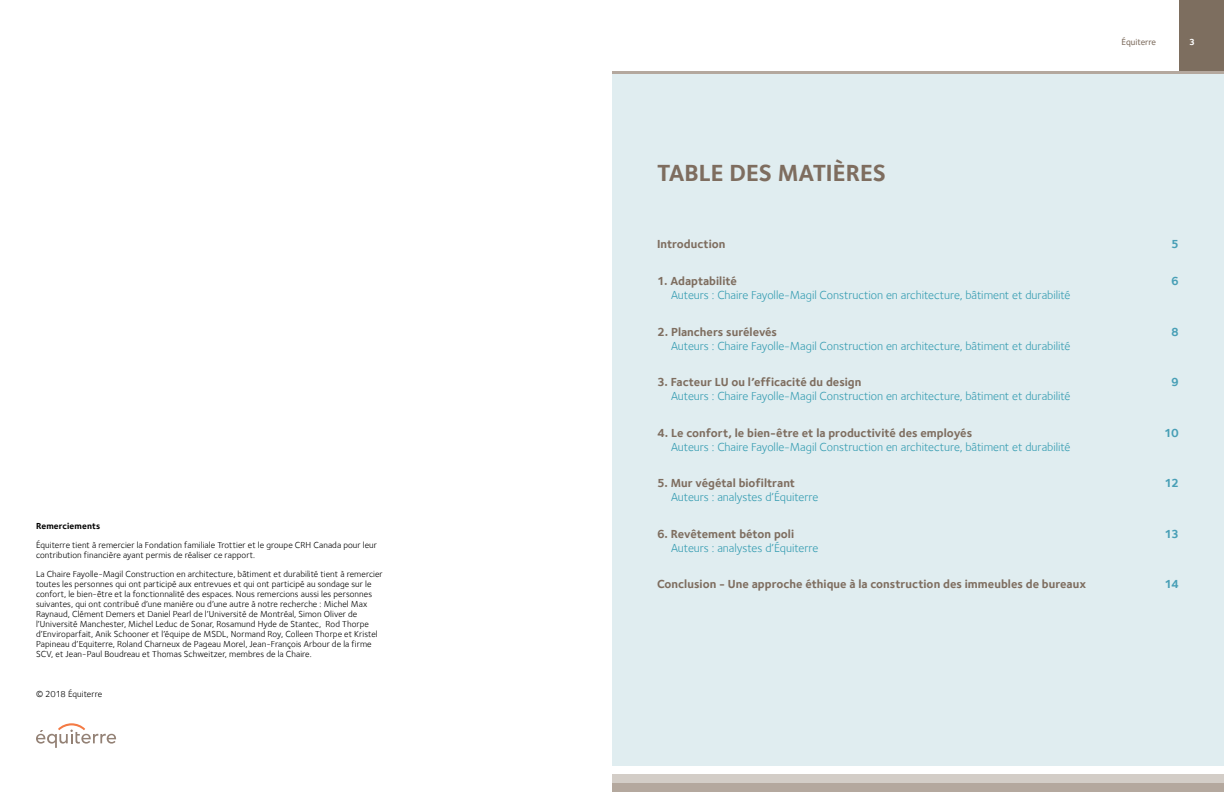
<style>
.page{position:relative;width:1224px;height:792px;background:#fff}
.page>*{position:absolute;margin:0;border:0;box-sizing:border-box;transform-origin:0 0}
.t1{font:700 24px "Foundry Sterling";color:#7e6d5f}
.t2{font:12px "Foundry Sterling";letter-spacing:-.005em;color:#379db2}
.t3{font:700 12px "Foundry Sterling";color:#7e6d5f}
.t4{font:700 12px "Foundry Sterling";letter-spacing:-.085em;color:#489fb6}
.t5{font:9px/10px "Foundry Sterling";letter-spacing:.01em;color:#000}
.t6{font:700 9px "Foundry Sterling";letter-spacing:.015em;color:#000}
.t7{font:500 9px "Foundry Sterling";color:#7e6d5f}
.t8{font:700 9px "Foundry Sterling";color:#fff}
</style>
<div class="page">
<div style="left:1179px;top:0;width:45px;height:75px;background:#7d6e5f"></div>
<svg style="left:612px;top:71px;width:612px;height:4px;background:#bfb9b2"></svg>
<div style="left:612px;top:75px;width:612px;height:691px;background:#e0edf0"></div>
<div style="left:612px;top:783px;width:612px;height:9px;background:#b4a89e"></div>
<div style="left:612px;top:774px;width:612px;height:9px;background:#d3cdc7"></div>
<svg style="left:36px;top:723px;width:80px;height:25px"></svg>
<p class="t6" style="left:36px;top:521px;width:66px">Remerciements</p>
<p class="t5" style="left:36px;top:540px;width:343px">Équiterre tient à remercier la Fondation familiale Trottier et le groupe CRH Canada pour leur contribution financière ayant permis de réaliser ce rapport.</p>
<p class="t5" style="left:36px;top:569px;width:348px">La Chaire Fayolle-Magil Construction en architecture, bâtiment et durabilité tient à remercier toutes les personnes qui ont participé aux entrevues et qui ont participé au sondage sur le confort, le bien-être et la fonctionnalité des espaces. Nous remercions aussi les personnes suivantes, qui ont contribué d’une manière ou d’une autre à notre recherche : Michel Max Raynaud, Clément Demers et Daniel Pearl de l’Université de Montréal, Simon Oliver de l’Université Manchester, Michel Leduc de Sonar, Rosamund Hyde de Stantec, Rod Thorpe d’Enviroparfait, Anik Schooner et l’équipe de MSDL, Normand Roy, Colleen Thorpe et Kristel Papineau d’Equiterre, Roland Charneux de Pageau Morel, Jean-François Arbour de la firme SCV, et Jean-Paul Boudreau et Thomas Schweitzer, membres de la Chaire.</p>
<p class="t5" style="left:36px;top:689px;width:68px">© 2018 Équiterre</p>
<h1 class="t1" style="left:657px;top:159px;width:231px">TABLE DES MATIÈRES</h1>
<p class="t7" style="left:1122px;top:37px;width:36px">Équiterre</p>
<p class="t8" style="left:1189px;top:37px;width:7px">3</p>
<h2 class="t3" style="left:657px;top:237px;width:70px">Introduction</h2>
<h2 class="t4" style="left:1171px;top:237px;width:9px">5</h2>
<h2 class="t3" style="left:657px;top:274px;width:81px">1. Adaptabilité</h2>
<h2 class="t4" style="left:1171px;top:274px;width:9px">6</h2>
<h2 class="t2" style="left:671px;top:288px;width:401px">Auteurs : Chaire Fayolle-Magil Construction en architecture, bâtiment et durabilité</h2>
<h2 class="t3" style="left:657px;top:324px;width:122px">2. Planchers surélevés</h2>
<h2 class="t4" style="left:1171px;top:324px;width:9px">8</h2>
<h2 class="t2" style="left:671px;top:339px;width:401px">Auteurs : Chaire Fayolle-Magil Construction en architecture, bâtiment et durabilité</h2>
<h2 class="t3" style="left:657px;top:375px;width:206px">3. Facteur LU ou l’efficacité du design</h2>
<h2 class="t4" style="left:1171px;top:375px;width:9px">9</h2>
<h2 class="t2" style="left:671px;top:389px;width:401px">Auteurs : Chaire Fayolle-Magil Construction en architecture, bâtiment et durabilité</h2>
<h2 class="t3" style="left:657px;top:425px;width:317px">4. Le confort, le bien-être et la productivité des employés</h2>
<h2 class="t4" style="left:1164px;top:425px;width:16px">10</h2>
<h2 class="t2" style="left:671px;top:440px;width:401px">Auteurs : Chaire Fayolle-Magil Construction en architecture, bâtiment et durabilité</h2>
<h2 class="t3" style="left:657px;top:476px;width:140px">5. Mur végétal biofiltrant</h2>
<h2 class="t4" style="left:1165px;top:476px;width:16px">12</h2>
<h2 class="t2" style="left:671px;top:490px;width:149px">Auteurs : analystes d’Équiterre</h2>
<h2 class="t3" style="left:657px;top:526px;width:139px">6. Revêtement béton poli</h2>
<h2 class="t4" style="left:1165px;top:526px;width:16px">13</h2>
<h2 class="t2" style="left:671px;top:541px;width:149px">Auteurs : analystes d’Équiterre</h2>
<h2 class="t3" style="left:657px;top:577px;width:431px">Conclusion - Une approche éthique à la construction des immeubles de bureaux</h2>
<h2 class="t4" style="left:1165px;top:577px;width:16px">14</h2>
</div>
